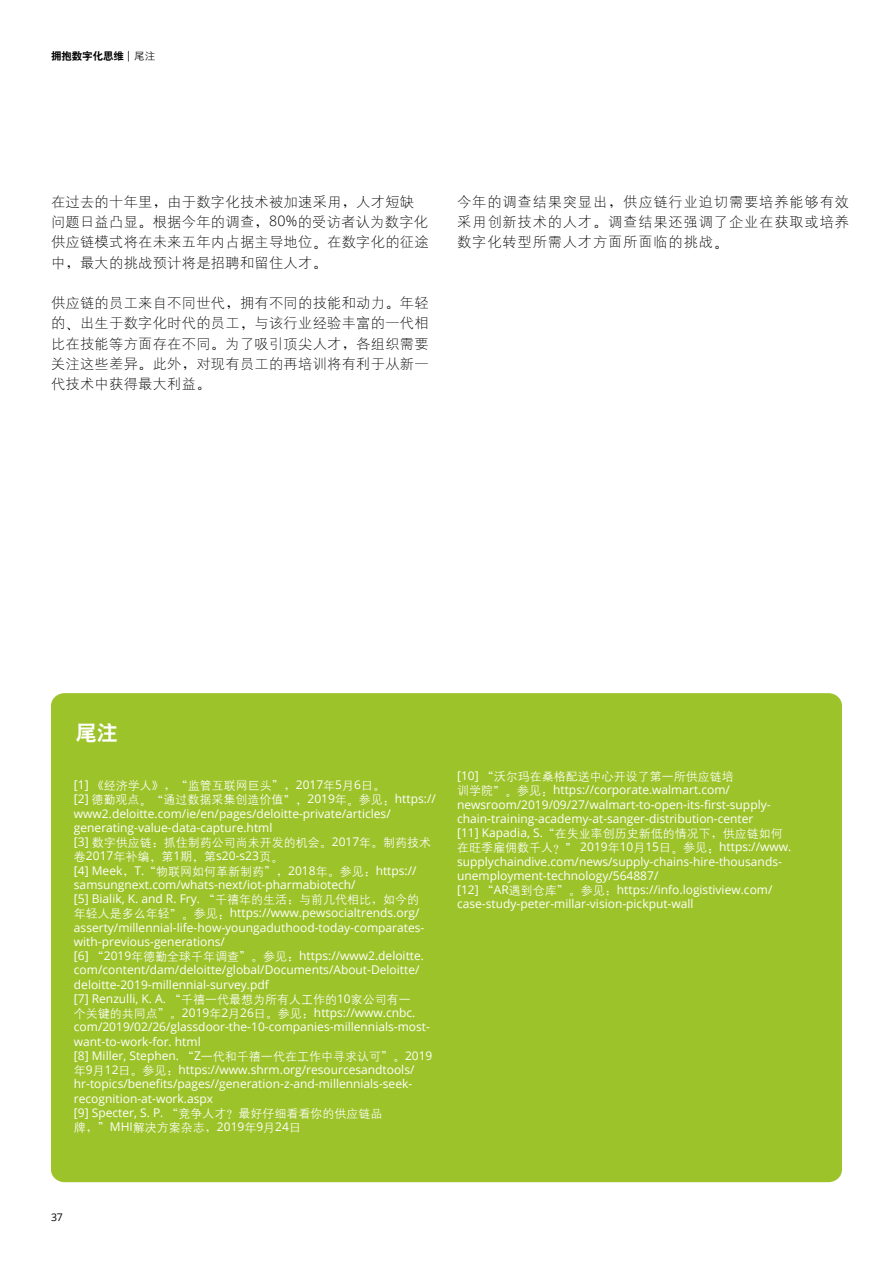
<style>
.page{position:relative;width:893px;height:1263px;background:#fff}
.page>*{position:absolute;margin:0;border:0;box-sizing:border-box;transform-origin:0 0}
.t1{font:21px "H Yb 2 gj";color:#fff}
.t2{font:14.25px/20.2px "H Yg 1 gj";letter-spacing:.02em;color:#000;text-align:justify}
.t3{font:12px/14.2px "Open Sans";color:#fff}
.t4{font:12px/14.2px "H Yg 2 gj";color:#fff}
.t5{font:10.5px "H Yb 2 gj";letter-spacing:-.01em;color:#000}
.t6{font:10.5px "Open Sans";color:#000}
.s1{font-family:"Open Sans"}
.s2{font-family:"H Yg 2 gj"}
.s3{font-family:"H Ya 6 gj"}
.s4{font-family:"Open Sans";font-weight:300}
</style>
<div class="page">
<div style="left:51px;top:693px;width:791px;height:489px;background:#9dc32a;border-radius:13px"></div>
<p class="t5" style="left:51px;top:51px;width:106px">拥抱数字化思维 <span class="s1">|</span> <span class="s2">尾注</span></p>
<p class="t2" style="left:51px;top:191px;width:379px;text-align:left">在过去的十年里<span class="s3">，</span>由于数字化技术被加速采用<span class="s3">，</span>人才短缺问题日益凸显<span class="s3">。</span>根据今年的调查<span class="s3">，</span><span class="s4">80%</span>的受访者认为数字化供应链模式将在未来五年内占据主导地位<span class="s3">。</span>在数字化的征途中<span class="s3">，</span>最大的挑战预计将是招聘和留住人才<span class="s3">。</span></p>
<p class="t2" style="left:51px;top:293px;width:379px">供应链的员工来自不同世代<span class="s3">，</span>拥有不同的技能和动力<span class="s3">。</span>年轻的<span class="s3">、</span>出生于数字化时代的员工<span class="s3">，</span>与该行业经验丰富的一代相比在技能等方面存在不同<span class="s3">。</span>为了吸引顶尖人才<span class="s3">，</span>各组织需要关注这些差异<span class="s3">。</span>此外<span class="s3">，</span>对现有员工的再培训将有利于从新一代技术中获得最大利益<span class="s3">。</span></p>
<p class="t2" style="left:457px;top:191px;width:393px">今年的调查结果突显出<span class="s3">，</span>供应链行业迫切需要培养能够有效采用创新技术的人才<span class="s3">。</span>调查结果还强调了企业在获取或培养数字化转型所需人才方面所面临的挑战<span class="s3">。</span></p>
<h1 class="t1" style="left:76px;top:722px;width:43px">尾注</h1>
<p class="t4" style="left:74px;top:778px;width:363px"><span class="s1">[1]</span> <span class="s3">《</span>经济学人<span class="s3">》，“</span>监管互联网巨头<span class="s3">”，</span><span class="s1">2017</span>年<span class="s1">5</span>月<span class="s1">6</span>日<span class="s3">。<br></span><span class="s1">[2]</span> 德勤观点<span class="s3">。“</span>通过数据采集创造价值<span class="s3">”，</span><span class="s1">2019</span>年<span class="s3">。</span>参见<span class="s3">：</span><span class="s1">https://</span></p>
<p class="t3" style="left:74px;top:806px;width:318px">www2.deloitte.com/ie/en/pages/deloitte-private/articles/ generating-value-data-capture.html</p>
<p class="t4" style="left:74px;top:835px;width:359px"><span class="s1">[3]</span> 数字供应链<span class="s3">：</span>抓住制药公司尚未开发的机会<span class="s3">。</span><span class="s1">2017</span>年<span class="s3">。</span>制药技术</p>
<p class="t3" style="left:74px;top:848px;width:360px"><span class="s2">卷</span>2017<span class="s2">年补编</span><span class="s3">，</span><span class="s2">第</span>1<span class="s2">期</span><span class="s3">，</span><span class="s2">第</span>s20-s23<span class="s2">页</span><span class="s3">。<br></span>[4] Meek<span class="s3">，</span>T.<span class="s3">“</span><span class="s2">物联网如何革新制药</span><span class="s3">”，</span>2018<span class="s2">年</span><span class="s3">。</span><span class="s2">参见</span><span class="s3">：</span>https:// samsungnext.com/whats-next/iot-pharmabiotech/<br>[5] Bialik, K. and R. Fry. <span class="s3">“</span><span class="s2">千禧年的生活</span><span class="s3">：</span><span class="s2">与前几代相比</span><span class="s3">，</span><span class="s2">如今的年轻人是多么年轻</span><span class="s3">”。</span><span class="s2">参见</span><span class="s3">：</span>https://www.pewsocialtrends.org/ asserty/millennial-life-how-youngaduthood-today-comparates&shy;with-previous-generations/<br>[6] <span class="s3">“</span>2019<span class="s2">年德勤全球千年调查</span><span class="s3">”。</span><span class="s2">参见</span><span class="s3">：</span>https://www2.deloitte. com/content/dam/deloitte/global/Documents/About-Deloitte/ deloitte-2019-millennial-survey.pdf<br>[7] Renzulli, K. A. <span class="s3">“</span><span class="s2">千禧一代最想为所有人工作的</span>10<span class="s2">家公司有一<br>个关键的共同点</span><span class="s3">”。</span>2019<span class="s2">年</span>2<span class="s2">月</span>26<span class="s2">日</span><span class="s3">。</span><span class="s2">参见</span><span class="s3">：</span>https://www.cnbc. com/2019/02/26/glassdoor-the-10-companies-millennials-most&shy;want-to-work-for. html<br>[8] Miller, Stephen. <span class="s3">“</span>Z<span class="s2">一代和千禧一代在工作中寻求认可</span><span class="s3">”。</span>2019<span class="s2">年</span>9<span class="s2">月</span>12<span class="s2">日</span><span class="s3">。</span><span class="s2">参见</span><span class="s3">：</span>https://www.shrm.org/resourcesandtools/ hr-topics/benefits/pages//generation-z-and-millennials-seek&shy;recognition-at-work.aspx</p>
<p class="t4" style="left:74px;top:1106px;width:310px"><span class="s1">[9] Specter, S. P.</span> <span class="s3">“</span>竞争人才<span class="s3">？</span>最好仔细看看你的供应链品牌<span class="s3">，”</span><span class="s1">MHI</span>解决方案杂志<span class="s3">，</span><span class="s1">2019</span>年<span class="s1">9</span>月<span class="s1">24</span>日</p>
<p class="t4" style="left:457px;top:769px;width:278px"><span class="s1">[10]</span> <span class="s3">“</span>沃尔玛在桑格配送中心开设了第一所供应链培</p>
<p class="t3" style="left:457px;top:782px;width:315px"><span class="s2">训学院</span><span class="s3">”。</span><span class="s2">参见</span><span class="s3">：</span>https://corporate.walmart.com/ newsroom/2019/09/27/walmart-to-open-its-first-supply&shy;chain-training-academy-at-sanger-distribution-center</p>
<p class="t4" style="left:457px;top:826px;width:327px"><span class="s1">[11] Kapadia, S.</span><span class="s3">“</span>在失业率创历史新低的情况下<span class="s3">，</span>供应链如何</p>
<p class="t3" style="left:457px;top:839px;width:336px"><span class="s2">在旺季雇佣数千人</span><span class="s3">？”</span> 2019<span class="s2">年</span>10<span class="s2">月</span>15<span class="s2">日</span><span class="s3">。</span><span class="s2">参见</span><span class="s3">：</span>https://www. supplychaindive.com/news/supply-chains-hire-thousands&shy;unemployment-technology/564887/<br>[12] <span class="s3">“</span>AR<span class="s2">遇到仓库</span><span class="s3">”。</span><span class="s2">参见</span><span class="s3">：</span>https://info.logistiview.com/ case-study-peter-millar-vision-pickput-wall</p>
<p class="t6" style="left:51px;top:1210px;width:13px">37</p>
</div>
